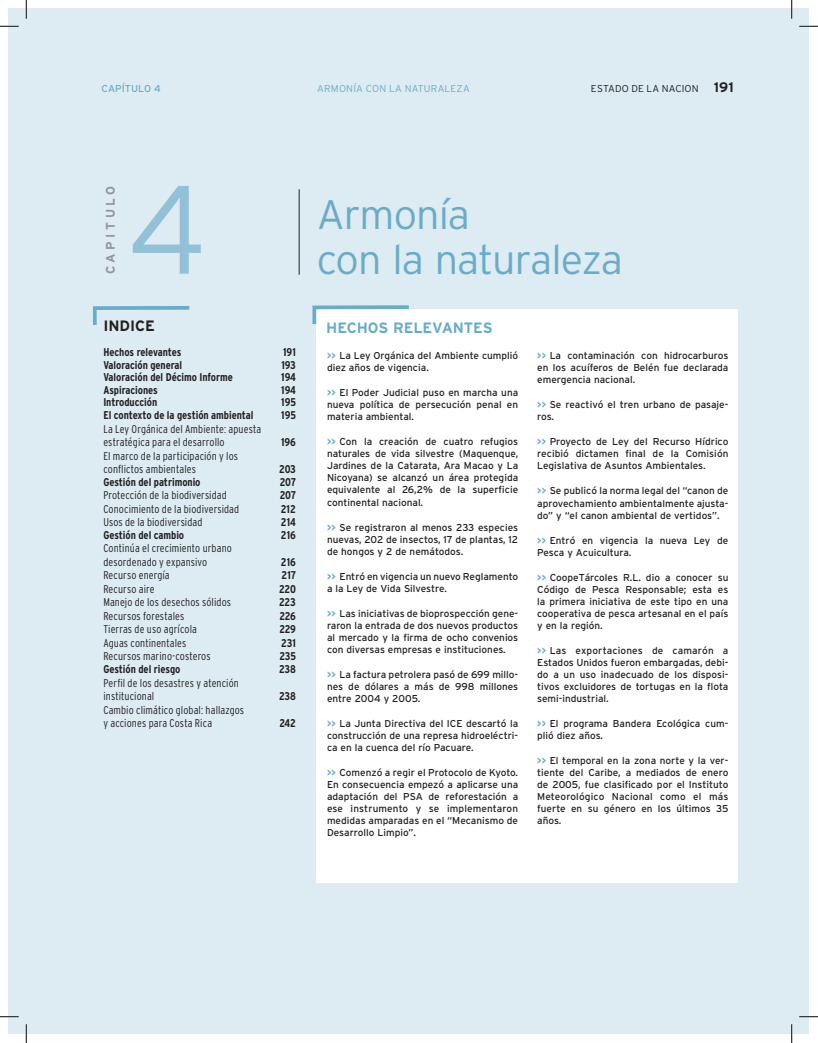
<style>
.page{position:relative;width:818px;height:1043px;background:#fff}
.page>*{position:absolute;margin:0;border:0;box-sizing:border-box;transform-origin:0 0}
.t1{font:300 125.38px "Interstate";color:#92c1d7}
.t2{font:300 41.25px/44.8px "Interstate";letter-spacing:-.03em;color:#6aacc8}
.t3{font:700 15px "Interstate";letter-spacing:-.01em;color:#6aacc8}
.t4{font:700 15px "Interstate";letter-spacing:-.005em;color:#231f20}
.t5{font:700 12.5px "Interstate";letter-spacing:.285em;color:#939598}
.t6{font:300 condensed 11.25px/13.5px "Interstate";letter-spacing:.01em;color:#231f20}
.t7{font:700 condensed 11.25px "Interstate";letter-spacing:-.005em;color:#231f20}
.t8{font:10px/12px "Interstate";color:#231f20;text-align:justify}
.t9{font:300 10px "Interstate";letter-spacing:.02em;color:#6aacc8}
.t10{font:300 10px "Interstate";letter-spacing:.015em;color:#231f20}
.t11{font:10px "Interstate";letter-spacing:.01em;color:#6aacc8}
.s1{font-weight:700;font-size:13.75px}
.s2{font-weight:700;color:#6aacc8}
</style>
<div class="page">
<div style="left:9px;top:9px;width:800px;height:1025px;background:#ddebf2"></div>
<svg style="left:93px;top:306px;width:97px;height:19px"></svg>
<div style="left:316px;top:309px;width:421px;height:573px;background:#fff"></div>
<svg style="left:312px;top:305px;width:97px;height:20px"></svg>
<hr style="left:299px;top:189px;width:1px;height:86px;background:#231f20">
<svg style="left:0;top:25px;width:19px;height:2px"></svg>
<svg style="left:799px;top:25px;width:19px;height:2px"></svg>
<svg style="left:0;top:1015px;width:19px;height:2px"></svg>
<svg style="left:799px;top:1016px;width:19px;height:1px"></svg>
<svg style="left:25px;top:0;width:2px;height:19px"></svg>
<svg style="left:25px;top:1024px;width:2px;height:18px"></svg>
<svg style="left:790px;top:0;width:2px;height:19px"></svg>
<svg style="left:791px;top:1024px;width:1px;height:18px"></svg>
<p class="t11" style="left:101px;top:83px;width:61px">CAPÍTULO 4</p>
<p class="t9" style="left:317px;top:83px;width:154px">ARMONÍA CON LA NATURALEZA</p>
<p class="t10" style="left:591px;top:83px;width:144px">ESTADO DE LA NACION <span class="s1">191</span></p>
<p class="t5" style="left:103px;top:274px;width:90px;rotate:-90deg">CAPITULO</p>
<h1 class="t1" style="left:128px;top:159px;width:80px">4</h1>
<h3 class="t4" style="left:103px;top:317px;width:53px">INDICE</h3>
<p class="t7" style="left:103px;top:346px;width:79px">Hechos relevantes</p>
<p class="t7" style="left:283px;top:346px;width:14px">191</p>
<p class="t7" style="left:103px;top:358px;width:80px">Valoración general</p>
<p class="t7" style="left:281px;top:358px;width:16px">193</p>
<p class="t7" style="left:103px;top:371px;width:131px">Valoración del Décimo Informe</p>
<p class="t7" style="left:281px;top:371px;width:16px">194</p>
<p class="t7" style="left:103px;top:383px;width:56px">Aspiraciones</p>
<p class="t7" style="left:281px;top:383px;width:16px">194</p>
<p class="t7" style="left:103px;top:396px;width:55px">Introducción</p>
<p class="t7" style="left:281px;top:396px;width:16px">195</p>
<p class="t7" style="left:103px;top:409px;width:152px">El contexto de la gestión ambiental</p>
<p class="t7" style="left:281px;top:409px;width:16px">195</p>
<p class="t6" style="left:103px;top:422px;width:159px">La Ley Orgánica del Ambiente: apuesta estratégica para el desarrollo</p>
<p class="t7" style="left:281px;top:436px;width:16px">196</p>
<p class="t6" style="left:103px;top:449px;width:136px">El marco de la participación y los conflictos ambientales</p>
<p class="t7" style="left:279px;top:463px;width:18px">203</p>
<p class="t7" style="left:103px;top:475px;width:99px">Gestión del patrimonio</p>
<p class="t7" style="left:280px;top:475px;width:18px">207</p>
<p class="t6" style="left:103px;top:488px;width:125px">Protección de la biodiversidad</p>
<p class="t7" style="left:280px;top:489px;width:18px">207</p>
<p class="t6" style="left:103px;top:502px;width:137px">Conocimiento de la biodiversidad</p>
<p class="t7" style="left:281px;top:502px;width:17px">212</p>
<p class="t6" style="left:103px;top:515px;width:100px">Usos de la biodiversidad</p>
<p class="t7" style="left:281px;top:516px;width:17px">214</p>
<p class="t7" style="left:103px;top:528px;width:82px">Gestión del cambio</p>
<p class="t7" style="left:281px;top:528px;width:17px">216</p>
<p class="t6" style="left:103px;top:541px;width:130px">Continúa el crecimiento urbano desordenado y expansivo</p>
<p class="t7" style="left:281px;top:555px;width:17px">216</p>
<p class="t6" style="left:103px;top:568px;width:68px">Recurso energía</p>
<p class="t7" style="left:281px;top:569px;width:16px">217</p>
<p class="t6" style="left:103px;top:582px;width:53px">Recurso aire</p>
<p class="t7" style="left:279px;top:582px;width:18px">220</p>
<p class="t6" style="left:103px;top:595px;width:129px">Manejo de los desechos sólidos</p>
<p class="t7" style="left:279px;top:596px;width:18px">223</p>
<p class="t6" style="left:103px;top:609px;width:82px">Recursos forestales</p>
<p class="t7" style="left:279px;top:609px;width:18px">226</p>
<p class="t6" style="left:103px;top:622px;width:95px">Tierras de uso agrícola</p>
<p class="t7" style="left:279px;top:623px;width:18px">229</p>
<p class="t6" style="left:103px;top:636px;width:84px">Aguas continentales</p>
<p class="t7" style="left:281px;top:636px;width:16px">231</p>
<p class="t6" style="left:103px;top:649px;width:109px">Recursos marino-costeros</p>
<p class="t7" style="left:279px;top:650px;width:18px">235</p>
<p class="t7" style="left:103px;top:663px;width:79px">Gestión del riesgo</p>
<p class="t7" style="left:279px;top:663px;width:18px">238</p>
<p class="t6" style="left:103px;top:675px;width:137px">Perfil de los desastres y atención institucional</p>
<p class="t7" style="left:279px;top:690px;width:18px">238</p>
<p class="t6" style="left:103px;top:702px;width:142px">Cambio climático global: hallazgos y acciones para Costa Rica</p>
<p class="t7" style="left:279px;top:717px;width:18px">242</p>
<h2 class="t2" style="left:317px;top:192px;width:308px">Armonía<br>con la naturaleza</h2>
<h3 class="t3" style="left:326px;top:320px;width:168px">HECHOS RELEVANTES</h3>
<p class="t8" style="left:327px;top:350px;width:193px"><span class="s2">&gt;&gt;</span> La Ley Orgánica del Ambiente cumplió diez años de vigencia.</p>
<p class="t8" style="left:327px;top:387px;width:193px"><span class="s2">&gt;&gt;</span> El Poder Judicial puso en marcha una nueva política de persecución penal en materia ambiental.</p>
<p class="t8" style="left:327px;top:436px;width:193px"><span class="s2">&gt;&gt;</span> Con la creación de cuatro refugios naturales de vida silvestre (Maquenque, Jardines de la Catarata, Ara Macao y La Nicoyana) se alcanzó un área protegida equivalente al 26,2% de la superficie continental nacional.</p>
<p class="t8" style="left:327px;top:521px;width:193px"><span class="s2">&gt;&gt;</span> Se registraron al menos 233 especies nuevas, 202 de insectos, 17 de plantas, 12 de hongos y 2 de nemátodos.</p>
<p class="t8" style="left:327px;top:570px;width:193px"><span class="s2">&gt;&gt;</span> Entró en vigencia un nuevo Reglamento a la Ley de Vida Silvestre.</p>
<p class="t8" style="left:327px;top:607px;width:193px"><span class="s2">&gt;&gt;</span> Las iniciativas de bioprospección gene&shy;raron la entrada de dos nuevos productos al mercado y la firma de ocho convenios con diversas empresas e instituciones.</p>
<p class="t8" style="left:327px;top:668px;width:193px"><span class="s2">&gt;&gt;</span> La factura petrolera pasó de 699 millo&shy;nes de dólares a más de 998 millones entre 2004 y 2005.</p>
<p class="t8" style="left:327px;top:717px;width:193px"><span class="s2">&gt;&gt;</span> La Junta Directiva del ICE descartó la construcción de una represa hidroeléctri&shy;ca en la cuenca del río Pacuare.</p>
<p class="t8" style="left:327px;top:766px;width:193px"><span class="s2">&gt;&gt;</span> Comenzó a regir el Protocolo de Kyoto.<br>En consecuencia empezó a aplicarse una adaptación del PSA de reforestación a ese instrumento y se implementaron medidas amparadas en el “Mecanismo de Desarrollo Limpio”.</p>
<p class="t8" style="left:537px;top:350px;width:193px"><span class="s2">&gt;&gt;</span> La contaminación con hidrocarburos en los acuíferos de Belén fue declarada emergencia nacional.</p>
<p class="t8" style="left:537px;top:399px;width:193px"><span class="s2">&gt;&gt;</span> Se reactivó el tren urbano de pasaje&shy;ros.</p>
<p class="t8" style="left:537px;top:436px;width:193px"><span class="s2">&gt;&gt;</span> Proyecto de Ley del Recurso Hídrico recibió dictamen final de la Comisión Legislativa de Asuntos Ambientales.</p>
<p class="t8" style="left:537px;top:485px;width:193px"><span class="s2">&gt;&gt;</span> Se publicó la norma legal del “canon de aprovechamiento ambientalmente ajusta&shy;do” y “el canon ambiental de vertidos”.</p>
<p class="t8" style="left:537px;top:534px;width:193px"><span class="s2">&gt;&gt;</span> Entró en vigencia la nueva Ley de<br>Pesca y Acuicultura.</p>
<p class="t8" style="left:537px;top:571px;width:193px"><span class="s2">&gt;&gt;</span> CoopeTárcoles R.L. dio a conocer su Código de Pesca Responsable; esta es la primera iniciativa de este tipo en una cooperativa de pesca artesanal en el país y en la región.</p>
<p class="t8" style="left:537px;top:644px;width:193px"><span class="s2">&gt;&gt;</span> Las exportaciones de camarón a Estados Unidos fueron embargadas, debi&shy;do a un uso inadecuado de los disposi&shy;tivos excluidores de tortugas en la flota semi-industrial.</p>
<p class="t8" style="left:537px;top:717px;width:193px"><span class="s2">&gt;&gt;</span> El programa Bandera Ecológica cum&shy;plió diez años.</p>
<p class="t8" style="left:537px;top:754px;width:193px"><span class="s2">&gt;&gt;</span> El temporal en la zona norte y la ver&shy;tiente del Caribe, a mediados de enero de 2005, fue clasificado por el Instituto Meteorológico Nacional como el más fuerte en su género en los últimos 35 años.</p>
</div>
